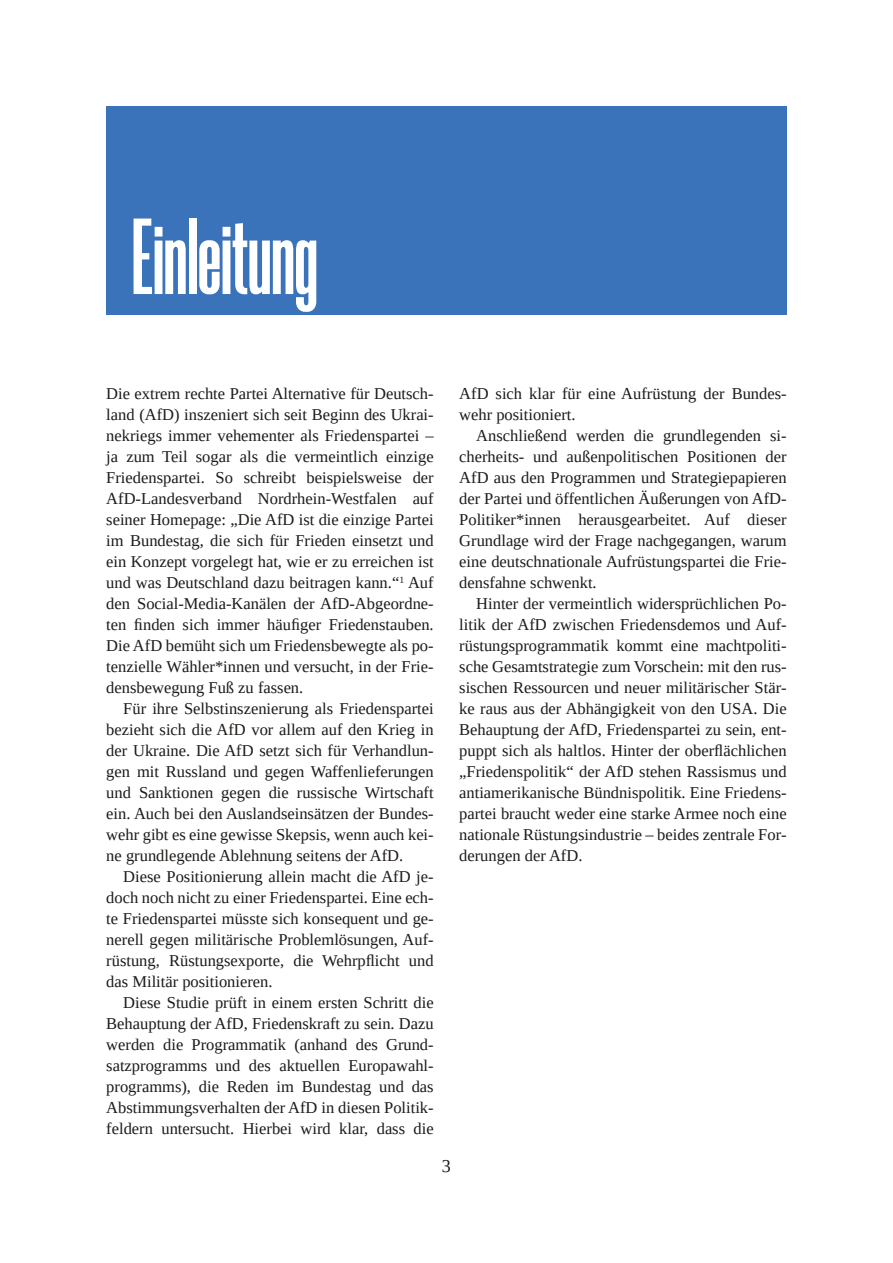
<style>
.page{position:relative;width:893px;height:1263px;background:#fff}
.page>*{position:absolute;margin:0;border:0;box-sizing:border-box;transform-origin:0 0}
.t1{font:700 108px "Morganite";color:#fff}
.t2{font:18px "Liberation Serif";color:#1d1a18}
.t3{font:16.5px "Liberation Serif";color:#1d1a18}
.t4{font:9.6px "Liberation Serif";color:#1d1a18}
</style>
<div class="page">
<div style="left:106px;top:106px;width:681px;height:209px;background:#3b73ba"></div>
<p class="t1" style="left:132px;top:213px;width:187px">Einleitung</p>
<p class="t3" style="left:106px;top:388px;width:329px">Die extrem rechte Partei Alternative für Deutsch-</p>
<p class="t3" style="left:106px;top:409px;width:329px">land (AfD) inszeniert sich seit Beginn des Ukrai-</p>
<p class="t3" style="left:106px;top:430px;width:329px">nekriegs immer vehementer als Friedenspartei –</p>
<p class="t3" style="left:106px;top:451px;width:329px">ja zum Teil sogar als die vermeintlich einzige</p>
<p class="t3" style="left:106px;top:472px;width:329px">Friedenspartei. So schreibt beispielsweise der</p>
<p class="t3" style="left:106px;top:493px;width:329px">AfD-Landesverband Nordrhein-Westfalen auf</p>
<p class="t3" style="left:106px;top:514px;width:329px">seiner Homepage: „Die AfD ist die einzige Partei</p>
<p class="t3" style="left:106px;top:535px;width:329px">im Bundestag, die sich für Frieden einsetzt und</p>
<p class="t3" style="left:106px;top:556px;width:329px">ein Konzept vorgelegt hat, wie er zu erreichen ist</p>
<p class="t3" style="left:106px;top:577px;width:295px">und was Deutschland dazu beitragen kann.“</p>
<p class="t4" style="left:399px;top:576px;width:6px">1</p>
<p class="t3" style="left:408px;top:577px;width:27px">Auf</p>
<p class="t3" style="left:106px;top:598px;width:329px">den Social-Media-Kanälen der AfD-Abgeordne-</p>
<p class="t3" style="left:106px;top:619px;width:329px">ten finden sich immer häufiger Friedenstauben.</p>
<p class="t3" style="left:106px;top:640px;width:329px">Die AfD bemüht sich um Friedensbewegte als po-</p>
<p class="t3" style="left:106px;top:661px;width:329px">tenzielle Wähler*innen und versucht, in der Frie-</p>
<p class="t3" style="left:106px;top:682px;width:199px">densbewegung Fuß zu fassen.</p>
<p class="t3" style="left:123px;top:703px;width:312px">Für ihre Selbstinszenierung als Friedenspartei</p>
<p class="t3" style="left:106px;top:724px;width:329px">bezieht sich die AfD vor allem auf den Krieg in</p>
<p class="t3" style="left:106px;top:745px;width:329px">der Ukraine. Die AfD setzt sich für Verhandlun-</p>
<p class="t3" style="left:106px;top:766px;width:329px">gen mit Russland und gegen Waffenlieferungen</p>
<p class="t3" style="left:106px;top:787px;width:329px">und Sanktionen gegen die russische Wirtschaft</p>
<p class="t3" style="left:106px;top:808px;width:329px">ein. Auch bei den Auslandseinsätzen der Bundes-</p>
<p class="t3" style="left:106px;top:829px;width:329px">wehr gibt es eine gewisse Skepsis, wenn auch kei-</p>
<p class="t3" style="left:106px;top:850px;width:298px">ne grundlegende Ablehnung seitens der AfD.</p>
<p class="t3" style="left:123px;top:871px;width:312px">Diese Positionierung allein macht die AfD je-</p>
<p class="t3" style="left:106px;top:892px;width:329px">doch noch nicht zu einer Friedenspartei. Eine ech-</p>
<p class="t3" style="left:106px;top:913px;width:329px">te Friedenspartei müsste sich konsequent und ge-</p>
<p class="t3" style="left:106px;top:934px;width:329px">nerell gegen militärische Problemlösungen, Auf-</p>
<p class="t3" style="left:106px;top:955px;width:329px">rüstung, Rüstungsexporte, die Wehrpflicht und</p>
<p class="t3" style="left:106px;top:976px;width:168px">das Militär positionieren.</p>
<p class="t3" style="left:123px;top:997px;width:312px">Diese Studie prüft in einem ersten Schritt die</p>
<p class="t3" style="left:106px;top:1018px;width:329px">Behauptung der AfD, Friedenskraft zu sein. Dazu</p>
<p class="t3" style="left:106px;top:1039px;width:329px">werden die Programmatik (anhand des Grund-</p>
<p class="t3" style="left:106px;top:1060px;width:329px">satzprogramms und des aktuellen Europawahl-</p>
<p class="t3" style="left:106px;top:1081px;width:329px">programms), die Reden im Bundestag und das</p>
<p class="t3" style="left:106px;top:1102px;width:329px">Abstimmungsverhalten der AfD in diesen Politik-</p>
<p class="t3" style="left:106px;top:1123px;width:329px">feldern untersucht. Hierbei wird klar, dass die</p>
<p class="t3" style="left:459px;top:388px;width:329px">AfD sich klar für eine Aufrüstung der Bundes-</p>
<p class="t3" style="left:459px;top:409px;width:118px">wehr positioniert.</p>
<p class="t3" style="left:476px;top:430px;width:312px">Anschließend werden die grundlegenden si-</p>
<p class="t3" style="left:459px;top:451px;width:329px">cherheits- und außenpolitischen Positionen der</p>
<p class="t3" style="left:459px;top:472px;width:329px">AfD aus den Programmen und Strategiepapieren</p>
<p class="t3" style="left:459px;top:493px;width:329px">der Partei und öffentlichen Äußerungen von AfD-</p>
<p class="t3" style="left:459px;top:514px;width:329px">Politiker*innen herausgearbeitet. Auf dieser</p>
<p class="t3" style="left:459px;top:535px;width:329px">Grundlage wird der Frage nachgegangen, warum</p>
<p class="t3" style="left:459px;top:556px;width:329px">eine deutschnationale Aufrüstungspartei die Frie-</p>
<p class="t3" style="left:459px;top:577px;width:139px">densfahne schwenkt.</p>
<p class="t3" style="left:476px;top:598px;width:312px">Hinter der vermeintlich widersprüchlichen Po-</p>
<p class="t3" style="left:459px;top:619px;width:329px">litik der AfD zwischen Friedensdemos und Auf-</p>
<p class="t3" style="left:459px;top:640px;width:329px">rüstungsprogrammatik kommt eine machtpoliti-</p>
<p class="t3" style="left:459px;top:661px;width:329px">sche Gesamtstrategie zum Vorschein: mit den rus-</p>
<p class="t3" style="left:459px;top:682px;width:329px">sischen Ressourcen und neuer militärischer Stär-</p>
<p class="t3" style="left:459px;top:703px;width:329px">ke raus aus der Abhängigkeit von den USA. Die</p>
<p class="t3" style="left:459px;top:724px;width:329px">Behauptung der AfD, Friedenspartei zu sein, ent-</p>
<p class="t3" style="left:459px;top:745px;width:329px">puppt sich als haltlos. Hinter der oberflächlichen</p>
<p class="t3" style="left:459px;top:766px;width:329px">„Friedenspolitik“ der AfD stehen Rassismus und</p>
<p class="t3" style="left:459px;top:787px;width:329px">antiamerikanische Bündnispolitik. Eine Friedens-</p>
<p class="t3" style="left:459px;top:808px;width:329px">partei braucht weder eine starke Armee noch eine</p>
<p class="t3" style="left:459px;top:829px;width:329px">nationale Rüstungsindustrie – beides zentrale For-</p>
<p class="t3" style="left:459px;top:850px;width:125px">derungen der AfD.</p>
<p class="t2" style="left:442px;top:1160px;width:10px">3</p>
</div>
